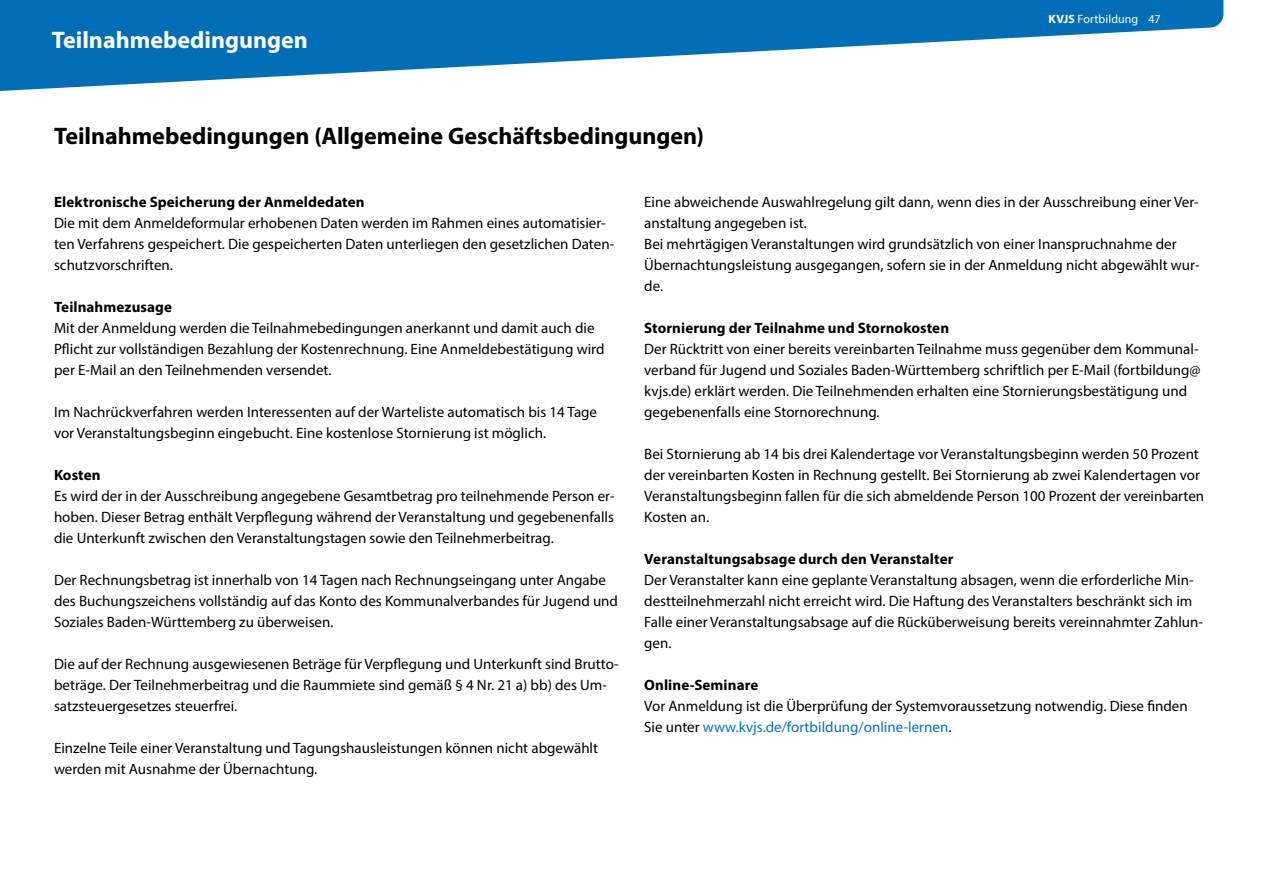
<style>
.page{position:relative;width:1263px;height:893px;background:#fff}
.page>*{position:absolute;margin:0;border:0;box-sizing:border-box;transform-origin:0 0}
.H1_SemTitel{font:700 24px "Myriad Pro";letter-spacing:-.005em;color:#000}
.t1{font:700 24px "Myriad Pro";color:#fff}
.SemStandard{font:15px/21px "Myriad Pro";color:#000}
.SemÜberschrift{font:700 15px "Myriad Pro";letter-spacing:.005em;color:#000}
.t2{font:12px "Myriad Pro";letter-spacing:.005em;color:#fff}
.s1{font-weight:700}
.s2{color:#0075bf}
</style>
<div class="page">
<svg style="left:0;top:0;width:1223px;height:91px;fill:#006eb7"></svg>
<h1 class="t1" style="left:52px;top:24px;width:258px">Teilnahmebedingungen</h1>
<h1 class="H1_SemTitel" style="left:54px;top:121px;width:651px">Teilnahmebedingungen (Allgemeine Geschäftsbedingungen)</h1>
<p class="t2" style="left:1048px;top:12px;width:113px"><span class="s1">KVJS</span> Fortbildung 47</p>
<h2 class="SemÜberschrift" style="left:54px;top:192px;width:312px">Elektronische Speicherung der Anmeldedaten</h2>
<p class="SemStandard" style="left:54px;top:213px;width:562px">Die mit dem Anmeldeformular erhobenen Daten werden im Rahmen eines automatisier&shy;ten Verfahrens gespeichert. Die gespeicherten Daten unterliegen den gesetzlichen Daten&shy;schutzvorschriften.</p>
<h2 class="SemÜberschrift" style="left:54px;top:297px;width:119px">Teilnahmezusage</h2>
<p class="SemStandard" style="left:54px;top:318px;width:552px">Mit der Anmeldung werden die Teilnahmebedingungen anerkannt und damit auch die<br>Pflicht zur vollständigen Bezahlung der Kostenrechnung. Eine Anmeldebestätigung wird per E-Mail an den Teilnehmenden versendet.</p>
<p class="SemStandard" style="left:54px;top:402px;width:545px">Im Nachrückverfahren werden Interessenten auf der Warteliste automatisch bis 14 Tage vor Veranstaltungsbeginn eingebucht. Eine kostenlose Stornierung ist möglich.</p>
<h2 class="SemÜberschrift" style="left:54px;top:465px;width:48px">Kosten</h2>
<p class="SemStandard" style="left:54px;top:486px;width:562px;text-align:justify">Es wird der in der Ausschreibung angegebene Gesamtbetrag pro teilnehmende Person er&shy;hoben. Dieser Betrag enthält Verpflegung während der Veranstaltung und gegebenenfalls die Unterkunft zwischen den Veranstaltungstagen sowie den Teilnehmerbeitrag.</p>
<p class="SemStandard" style="left:54px;top:570px;width:565px">Der Rechnungsbetrag ist innerhalb von 14 Tagen nach Rechnungseingang unter Angabe des Buchungszeichens vollständig auf das Konto des Kommunalverbandes für Jugend und<br>Soziales Baden-Württemberg zu überweisen.</p>
<p class="SemStandard" style="left:54px;top:654px;width:566px">Die auf der Rechnung ausgewiesenen Beträge für Verpflegung und Unterkunft sind Brutto&shy;beträge. Der Teilnehmerbeitrag und die Raummiete sind gemäß § 4 Nr. 21 a) bb) des Um&shy;satzsteuergesetzes steuerfrei.</p>
<p class="SemStandard" style="left:54px;top:738px;width:546px">Einzelne Teile einer Veranstaltung und Tagungshausleistungen können nicht abgewählt werden mit Ausnahme der Übernachtung.</p>
<p class="SemStandard" style="left:644px;top:192px;width:556px">Eine abweichende Auswahlregelung gilt dann, wenn dies in der Ausschreibung einer Ver&shy;anstaltung angegeben ist.</p>
<p class="SemStandard" style="left:644px;top:234px;width:557px">Bei mehrtägigen Veranstaltungen wird grundsätzlich von einer Inanspruchnahme der<br>Übernachtungsleistung ausgegangen, sofern sie in der Anmeldung nicht abgewählt wur&shy;de.</p>
<h2 class="SemÜberschrift" style="left:644px;top:318px;width:306px">Stornierung der Teilnahme und Stornokosten</h2>
<p class="SemStandard" style="left:644px;top:339px;width:558px">Der Rücktritt von einer bereits vereinbarten Teilnahme muss gegenüber dem Kommunal&shy;verband für Jugend und Soziales Baden-Württemberg schriftlich per E-Mail (fortbildung@ kvjs.de) erklärt werden. Die Teilnehmenden erhalten eine Stornierungsbestätigung und gegebenenfalls eine Stornorechnung.</p>
<p class="SemStandard" style="left:644px;top:444px;width:561px">Bei Stornierung ab 14 bis drei Kalendertage vor Veranstaltungsbeginn werden 50 Prozent der vereinbarten Kosten in Rechnung gestellt. Bei Stornierung ab zwei Kalendertagen vor Veranstaltungsbeginn fallen für die sich abmeldende Person 100 Prozent der vereinbarten Kosten an.</p>
<h2 class="SemÜberschrift" style="left:644px;top:549px;width:311px">Veranstaltungsabsage durch den Veranstalter</h2>
<p class="SemStandard" style="left:644px;top:570px;width:560px">Der Veranstalter kann eine geplante Veranstaltung absagen, wenn die erforderliche Min&shy;destteilnehmerzahl nicht erreicht wird. Die Haftung des Veranstalters beschränkt sich im Falle einer Veranstaltungsabsage auf die Rücküberweisung bereits vereinnahmter Zahlun&shy;gen.</p>
<h2 class="SemÜberschrift" style="left:644px;top:675px;width:116px">Online-Seminare</h2>
<p class="SemStandard" style="left:644px;top:696px;width:545px">Vor Anmeldung ist die Überprüfung der Systemvoraussetzung notwendig. Diese finden<br>Sie unter <span class="s2">www.kvjs.de/fortbildung/online-lernen</span>.</p>
</div>
